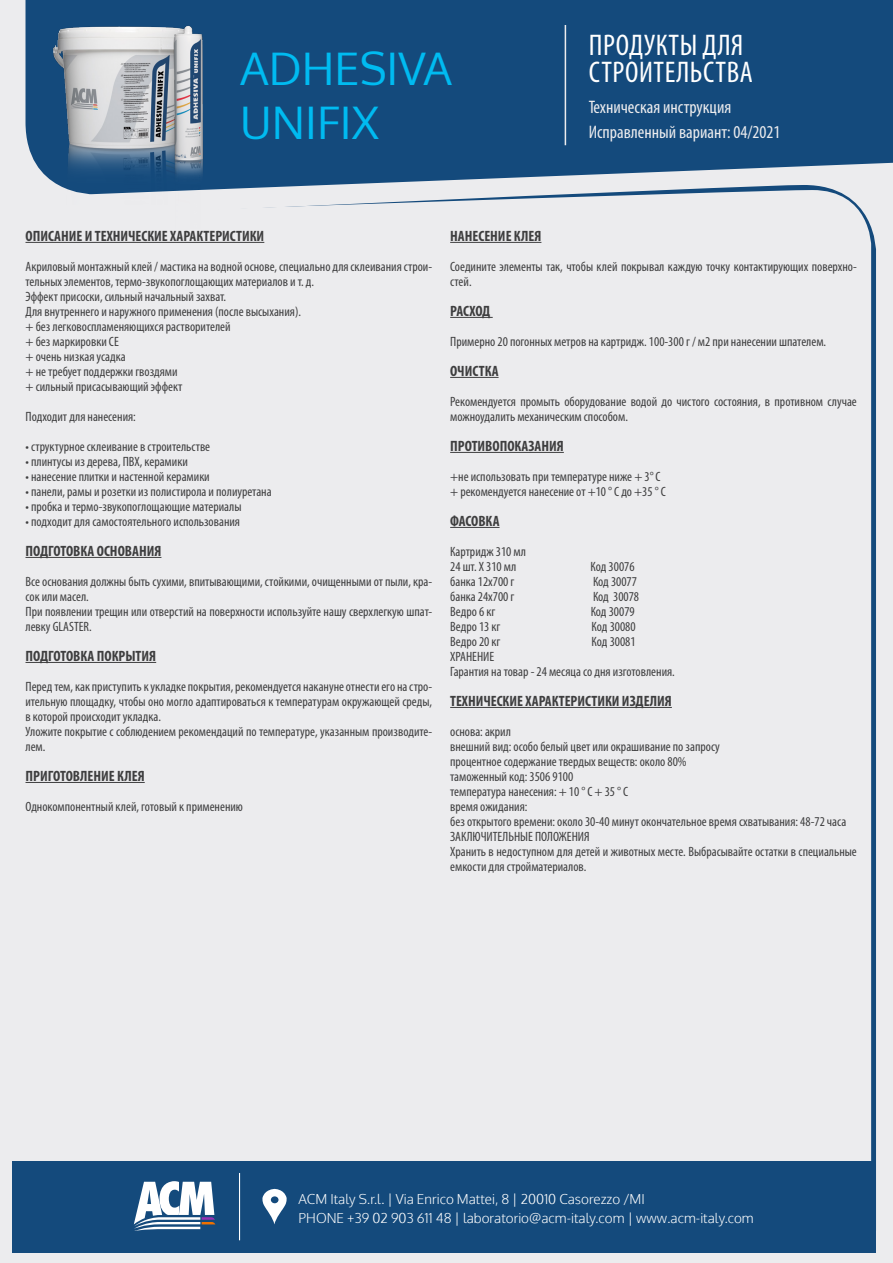
<style>
.page{position:relative;width:893px;height:1263px;background:#ececee}
.page>*{position:absolute;margin:0;border:0;box-sizing:border-box;transform-origin:0 0}
.t1{font:45px "Oxygen";color:#00bbf1}
.t2{font:condensed 30px/27px "Myriad Pro";letter-spacing:.02em;color:#fff}
.t3{font:condensed 18.15px "Myriad Pro";color:#ececee}
.t4{font:700 condensed 15px "Myriad Pro";color:#3e3e3f}
.t5{font:condensed 13.5px/15px "Myriad Pro";color:#3e3e3f}
.t6{font:300 13.5px "Oxygen";color:#fff}
</style>
<div class="page">
<div style="left:26px;top:0;width:867px;height:185px;background:#144a7c"></div>
<div style="left:13px;top:1161px;width:863px;height:91px;background:#144a7c"></div>
<hr style="left:565px;top:25px;width:1px;height:120px;background:#ececee">
<hr style="left:26px;top:242px;width:238px;height:1px;background:#3e3e3f">
<hr style="left:26px;top:557px;width:135px;height:1px;background:#3e3e3f">
<hr style="left:26px;top:662px;width:130px;height:1px;background:#3e3e3f">
<hr style="left:26px;top:782px;width:119px;height:1px;background:#3e3e3f">
<hr style="left:450px;top:242px;width:91px;height:1px;background:#3e3e3f">
<hr style="left:450px;top:317px;width:43px;height:1px;background:#3e3e3f">
<hr style="left:450px;top:377px;width:49px;height:1px;background:#3e3e3f">
<hr style="left:450px;top:452px;width:114px;height:1px;background:#3e3e3f">
<hr style="left:450px;top:527px;width:50px;height:1px;background:#3e3e3f">
<hr style="left:450px;top:707px;width:222px;height:1px;background:#3e3e3f">
<svg style="left:262px;top:1189px;width:25px;height:35px"></svg>
<hr style="left:239px;top:1173px;width:1px;height:67px;background:#fff">
<svg style="left:134px;top:1181px;width:82px;height:49px"></svg>
<img style="left:37px;top:0;width:110px;height:195px">
<img style="left:147px;top:0;width:83px;height:192px">
<p class="t1" style="left:240px;top:38px;width:213px">ADHESIVA</p>
<p class="t1" style="left:240px;top:92px;width:140px">UNIFIX</p>
<p class="t2" style="left:589px;top:31px;width:165px">ПРОДУКТЫ ДЛЯ<br>СТРОИТЕЛЬСТВА</p>
<p class="t3" style="left:589px;top:96px;width:144px">Техническая инструкция</p>
<p class="t3" style="left:589px;top:121px;width:193px">Исправленный вариант: 04/2021</p>
<p class="t4" style="left:26px;top:226px;width:240px">ОПИСАНИЕ И ТЕХНИЧЕСКИЕ ХАРАКТЕРИСТИКИ</p>
<p class="t5" style="left:26px;top:259px;width:408px">Акриловый монтажный клей / мастика на водной основе, специально для склеивания строи&shy;тельных элементов, термо-звукопоглощающих материалов и т. д.</p>
<p class="t5" style="left:26px;top:289px;width:202px">Эффект присоски, сильный начальный захват.</p>
<p class="t5" style="left:26px;top:304px;width:277px">Для внутреннего и наружного применения (после высыхания).</p>
<p class="t5" style="left:26px;top:319px;width:207px">+ без легковоспламеняющихся растворителей</p>
<p class="t5" style="left:26px;top:334px;width:95px">+ без маркировки CE</p>
<p class="t5" style="left:26px;top:349px;width:102px">+ очень низкая усадка</p>
<p class="t5" style="left:26px;top:364px;width:154px">+ не требует поддержки гвоздями</p>
<p class="t5" style="left:26px;top:379px;width:159px">+ сильный присасывающий эффект</p>
<p class="t5" style="left:26px;top:409px;width:112px">Подходит для нанесения:</p>
<p class="t5" style="left:26px;top:439px;width:186px">• структурное склеивание в строительстве</p>
<p class="t5" style="left:26px;top:454px;width:164px">• плинтусы из дерева, ПВХ, керамики</p>
<p class="t5" style="left:26px;top:469px;width:186px">• нанесение плитки и настенной керамики</p>
<p class="t5" style="left:26px;top:484px;width:248px">• панели, рамы и розетки из полистирола и полиуретана</p>
<p class="t5" style="left:26px;top:499px;width:217px">• пробка и термо-звукопоглощающие материалы</p>
<p class="t5" style="left:26px;top:514px;width:216px">• подходит для самостоятельного использования</p>
<p class="t4" style="left:26px;top:541px;width:137px">ПОДГОТОВКА ОСНОВАНИЯ</p>
<p class="t5" style="left:26px;top:574px;width:408px">Все основания должны быть сухими, впитывающими, стойкими, очищенными от пыли, кра&shy;сок или масел.</p>
<p class="t5" style="left:26px;top:604px;width:408px">При появлении трещин или отверстий на поверхности используйте нашу сверхлегкую шпат&shy;левку GLASTER.</p>
<p class="t4" style="left:26px;top:646px;width:132px">ПОДГОТОВКА ПОКРЫТИЯ</p>
<p class="t5" style="left:26px;top:679px;width:408px;text-align:justify">Перед тем, как приступить к укладке покрытия, рекомендуется накануне отнести его на стро&shy;ительную площадку, чтобы оно могло адаптироваться к температурам окружающей среды, в которой происходит укладка.</p>
<p class="t5" style="left:26px;top:724px;width:408px">Уложите покрытие с соблюдением рекомендаций по температуре, указанным производите&shy;лем.</p>
<p class="t4" style="left:26px;top:766px;width:121px">ПРИГОТОВЛЕНИЕ КЛЕЯ</p>
<p class="t5" style="left:26px;top:799px;width:219px">Однокомпонентный клей, готовый к применению</p>
<p class="t4" style="left:450px;top:226px;width:93px">НАНЕСЕНИЕ КЛЕЯ</p>
<p class="t5" style="left:450px;top:259px;width:408px">Соедините элементы так, чтобы клей покрывал каждую точку контактирующих поверхно&shy;стей.</p>
<p class="t4" style="left:450px;top:301px;width:42px">РАСХОД</p>
<p class="t5" style="left:450px;top:334px;width:378px">Примерно 20 погонных метров на картридж. 100-300 г / м2 при нанесении шпателем.</p>
<p class="t4" style="left:450px;top:361px;width:50px">ОЧИСТКА</p>
<p class="t5" style="left:450px;top:394px;width:408px">Рекомендуется промыть оборудование водой до чистого состояния, в противном случае можноудалить механическим способом.</p>
<p class="t4" style="left:450px;top:436px;width:115px">ПРОТИВОПОКАЗАНИЯ</p>
<p class="t5" style="left:450px;top:469px;width:212px">+не использовать при температуре ниже + 3° C</p>
<p class="t5" style="left:450px;top:484px;width:217px">+ рекомендуется нанесение от +10 ° C до +35 ° C</p>
<p class="t4" style="left:450px;top:511px;width:51px">ФАСОВКА</p>
<p class="t5" style="left:450px;top:544px;width:77px">Картридж 310 мл</p>
<p class="t5" style="left:450px;top:559px;width:68px">24 шт. X 310 мл</p>
<p class="t5" style="left:591px;top:559px;width:46px">Код 30076</p>
<p class="t5" style="left:450px;top:574px;width:66px">банка 12x700 г</p>
<p class="t5" style="left:593px;top:574px;width:46px">Код 30077</p>
<p class="t5" style="left:450px;top:589px;width:66px">банка 24x700 г</p>
<p class="t5" style="left:593px;top:589px;width:48px">Код 30078</p>
<p class="t5" style="left:450px;top:604px;width:47px">Ведро 6 кг</p>
<p class="t5" style="left:591px;top:604px;width:46px">Код 30079</p>
<p class="t5" style="left:450px;top:619px;width:52px">Ведро 13 кг</p>
<p class="t5" style="left:592px;top:619px;width:46px">Код 30080</p>
<p class="t5" style="left:450px;top:634px;width:52px">Ведро 20 кг</p>
<p class="t5" style="left:592px;top:634px;width:46px">Код 30081</p>
<p class="t5" style="left:450px;top:649px;width:46px">ХРАНЕНИЕ</p>
<p class="t5" style="left:450px;top:664px;width:226px">Гарантия на товар - 24 месяца со дня изготовления.</p>
<p class="t4" style="left:450px;top:691px;width:223px">ТЕХНИЧЕСКИЕ ХАРАКТЕРИСТИКИ ИЗДЕЛИЯ</p>
<p class="t5" style="left:450px;top:724px;width:62px">основа: акрил</p>
<p class="t5" style="left:450px;top:739px;width:271px">внешний вид: особо белый цвет или окрашивание по запросу</p>
<p class="t5" style="left:450px;top:754px;width:238px">процентное содержание твердых веществ: около 80%</p>
<p class="t5" style="left:450px;top:769px;width:125px">таможенный код: 3506 9100</p>
<p class="t5" style="left:450px;top:784px;width:179px">температура нанесения: + 10 ° C + 35 ° C</p>
<p class="t5" style="left:450px;top:799px;width:79px">время ожидания:</p>
<p class="t5" style="left:450px;top:814px;width:398px">без открытого времени: около 30-40 минут окончательное время схватывания: 48-72 часа</p>
<p class="t5" style="left:450px;top:829px;width:141px">ЗАКЛЮЧИТЕЛЬНЫЕ ПОЛОЖЕНИЯ</p>
<p class="t5" style="left:450px;top:844px;width:408px">Хранить в недоступном для детей и животных месте. Выбрасывайте остатки в специальные емкости для стройматериалов.</p>
<p class="t6" style="left:299px;top:1190px;width:348px">ACM Italy S.r.l. | Via Enrico Mattei, 8 | 20010 Casorezzo /MI</p>
<p class="t6" style="left:299px;top:1210px;width:457px">PHONE +39 02 903 611 48 | laboratorio@acm-italy.com | www.acm-italy.com</p>
</div>
